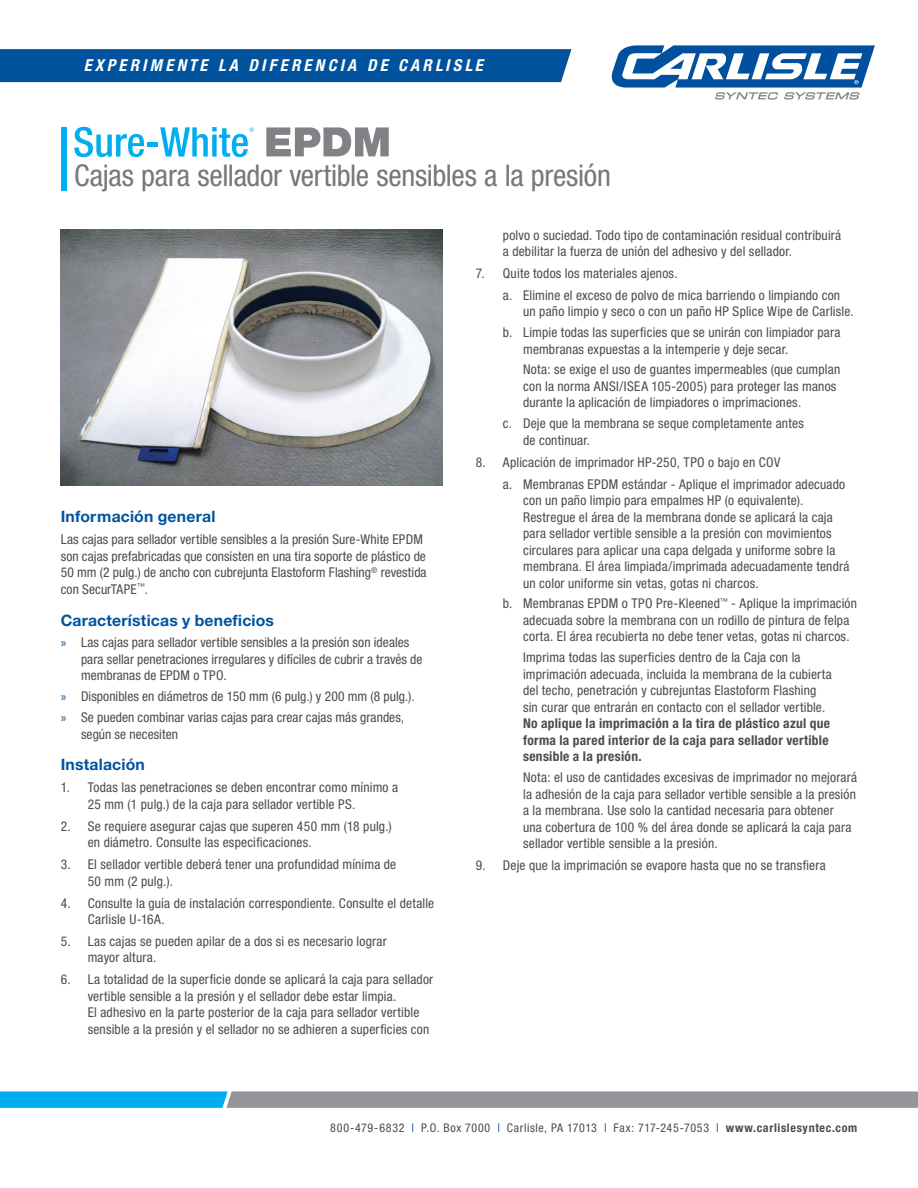
<style>
.page{position:relative;width:918px;height:1188px;background:#fff}
.page>*{position:absolute;margin:0;border:0;box-sizing:border-box;transform-origin:0 0}
.t1{font:condensed 30px "Helvetica Neue LT Std";letter-spacing:-.01em;color:#76787b}
.t2{font:italic 700 condensed 16.5px "Helvetica Neue LT Std";letter-spacing:.2em;color:#fff}
.t3{font:700 15.75px "Helvetica Neue LT Std";letter-spacing:.015em;color:#01539e}
.t4{font:condensed 13.5px/16.5px "Helvetica Neue LT Std";letter-spacing:.01em;color:#4b4c4d}
.t5{font:condensed 12px "Helvetica Neue LT Std";letter-spacing:.05em;color:#4b4c4d}
.s1{font-family:"Myriad Pro";font-stretch:normal;color:#01539e}
.s2{font-weight:700}
.s3{color:#01539e}
</style>
<div class="page">
<svg style="left:266px;top:127px;width:123px;height:29px"></svg>
<svg style="left:74px;top:127px;width:70px;height:30px"></svg>
<hr style="left:147px;top:143px;width:11px;height:4px;background:#00aeef">
<svg style="left:160px;top:127px;width:94px;height:30px"></svg>
<div style="left:61px;top:127px;width:6px;height:63px;background:#00aeef"></div>
<svg style="left:0;top:1091px;width:918px;height:17px;background:#749eb0"></svg>
<div style="left:0;top:49px;width:571px;height:33px;background:#01539e"></div>
<svg style="left:612px;top:45px;width:263px;height:55px"></svg>
<img style="left:61px;top:230px;width:381px;height:256px">
<p class="t2" style="left:84px;top:55px;width:401px">EXPERIMENTE LA DIFERENCIA DE CARLISLE</p>
<p class="t1" style="left:74px;top:158px;width:538px">Cajas para sellador vertible sensibles a la presión</p>
<p class="t3" style="left:61px;top:507px;width:156px">Información general</p>
<p class="t4" style="left:61px;top:531px;width:367px">Las cajas para sellador vertible sensibles a la presión Sure-White EPDM son cajas prefabricadas que consisten en una tira soporte de plástico de 50 mm (2 pulg.) de ancho con cubrejunta Elastoform Flashing<sup>®</sup> revestida con SecurTAPE<sup>™</sup>.</p>
<p class="t3" style="left:61px;top:610px;width:215px">Características y beneficios</p>
<p class="t4" style="left:81px;top:634px;width:343px;text-indent:-20px"><span class="s1">»</span> Las cajas para sellador vertible sensibles a la presión son ideales para sellar penetraciones irregulares y difíciles de cubrir a través de membranas de EPDM o TPO.</p>
<p class="t4" style="left:61px;top:688px;width:355px"><span class="s1">»</span> Disponibles en diámetros de 150 mm (6 pulg.) y 200 mm (8 pulg.).</p>
<p class="t4" style="left:81px;top:709px;width:325px;text-indent:-20px"><span class="s1">»</span> Se pueden combinar varias cajas para crear cajas más grandes, según se necesiten</p>
<p class="t3" style="left:61px;top:755px;width:86px">Instalación</p>
<p class="t4" style="left:88px;top:779px;width:312px;text-indent:-27px">1. Todas las penetraciones se deben encontrar como mínimo a<br>25 mm (1 pulg.) de la caja para sellador vertible PS.</p>
<p class="t4" style="left:88px;top:818px;width:306px;text-indent:-27px">2. Se requiere asegurar cajas que superen 450 mm (18 pulg.) en diámetro. Consulte las especificaciones.</p>
<p class="t4" style="left:88px;top:856px;width:310px;text-indent:-27px">3. El sellador vertible deberá tener una profundidad mínima de<br>50 mm (2 pulg.).</p>
<p class="t4" style="left:88px;top:894px;width:348px;text-indent:-27px">4. Consulte la guía de instalación correspondiente. Consulte el detalle<br>Carlisle U-16A.</p>
<p class="t4" style="left:88px;top:933px;width:300px;text-indent:-27px">5. Las cajas se pueden apilar de a dos si es necesario lograr mayor altura.</p>
<p class="t4" style="left:88px;top:971px;width:347px;text-indent:-27px">6. La totalidad de la superficie donde se aplicará la caja para sellador vertible sensible a la presión y el sellador debe estar limpia.<br>El adhesivo en la parte posterior de la caja para sellador vertible sensible a la presión y el sellador no se adhieren a superficies con</p>
<p class="t4" style="left:503px;top:226px;width:340px">polvo o suciedad. Todo tipo de contaminación residual contribuirá a debilitar la fuerza de unión del adhesivo y del sellador.</p>
<p class="t4" style="left:476px;top:265px;width:203px">7. Quite todos los materiales ajenos.</p>
<p class="t4" style="left:523px;top:287px;width:332px;text-indent:-20px">a. Elimine el exceso de polvo de mica barriendo o limpiando con un paño limpio y seco o con un paño HP Splice Wipe de Carlisle.</p>
<p class="t4" style="left:523px;top:324px;width:319px;text-indent:-20px">b. Limpie todas las superficies que se unirán con limpiador para membranas expuestas a la intemperie y deje secar.</p>
<p class="t4" style="left:523px;top:361px;width:319px">Nota: se exige el uso de guantes impermeables (que cumplan con la norma ANSI/ISEA 105-2005) para proteger las manos durante la aplicación de limpiadores o imprimaciones.</p>
<p class="t4" style="left:523px;top:415px;width:282px;text-indent:-20px">c. Deje que la membrana se seque completamente antes de continuar.</p>
<p class="t4" style="left:476px;top:454px;width:306px">8. Aplicación de imprimador HP-250, TPO o bajo en COV</p>
<p class="t4" style="left:523px;top:476px;width:328px;text-indent:-20px">a. Membranas EPDM estándar - Aplique el imprimador adecuado con un paño limpio para empalmes HP (o equivalente).<br>Restregue el área de la membrana donde se aplicará la caja para sellador vertible sensible a la presión con movimientos circulares para aplicar una capa delgada y uniforme sobre la membrana. El área limpiada/imprimada adecuadamente tendrá un color uniforme sin vetas, gotas ni charcos.</p>
<p class="t4" style="left:523px;top:595px;width:335px;text-indent:-20px">b. Membranas EPDM o TPO Pre-Kleened<sup>™</sup> - Aplique la imprimación adecuada sobre la membrana con un rodillo de pintura de felpa corta. El área recubierta no debe tener vetas, gotas ni charcos.</p>
<p class="t4" style="left:523px;top:649px;width:310px">Imprima todas las superficies dentro de la Caja con la imprimación adecuada, incluida la membrana de la cubierta del techo, penetración y cubrejuntas Elastoform Flashing sin curar que entrarán en contacto con el sellador vertible.<br><span class="s2">No aplique la imprimación a la tira de plástico azul que forma la pared interior de la caja para sellador vertible sensible a la presión.</span></p>
<p class="t4" style="left:523px;top:769px;width:336px">Nota: el uso de cantidades excesivas de imprimador no mejorará la adhesión de la caja para sellador vertible sensible a la presión a la membrana. Use solo la cantidad necesaria para obtener<br>una cobertura de 100 % del área donde se aplicará la caja para sellador vertible sensible a la presión.</p>
<p class="t4" style="left:476px;top:857px;width:351px">9. Deje que la imprimación se evapore hasta que no se transfiera</p>
<p class="t5" style="left:330px;top:1121px;width:528px">800-479-6832 <span class="s3">|</span> P.O. Box 7000 <span class="s3">|</span> Carlisle, PA 17013 <span class="s3">|</span> Fax: 717-245-7053 <span class="s3">|</span> <span class="s2">www.carlislesyntec.com</span></p>
</div>
